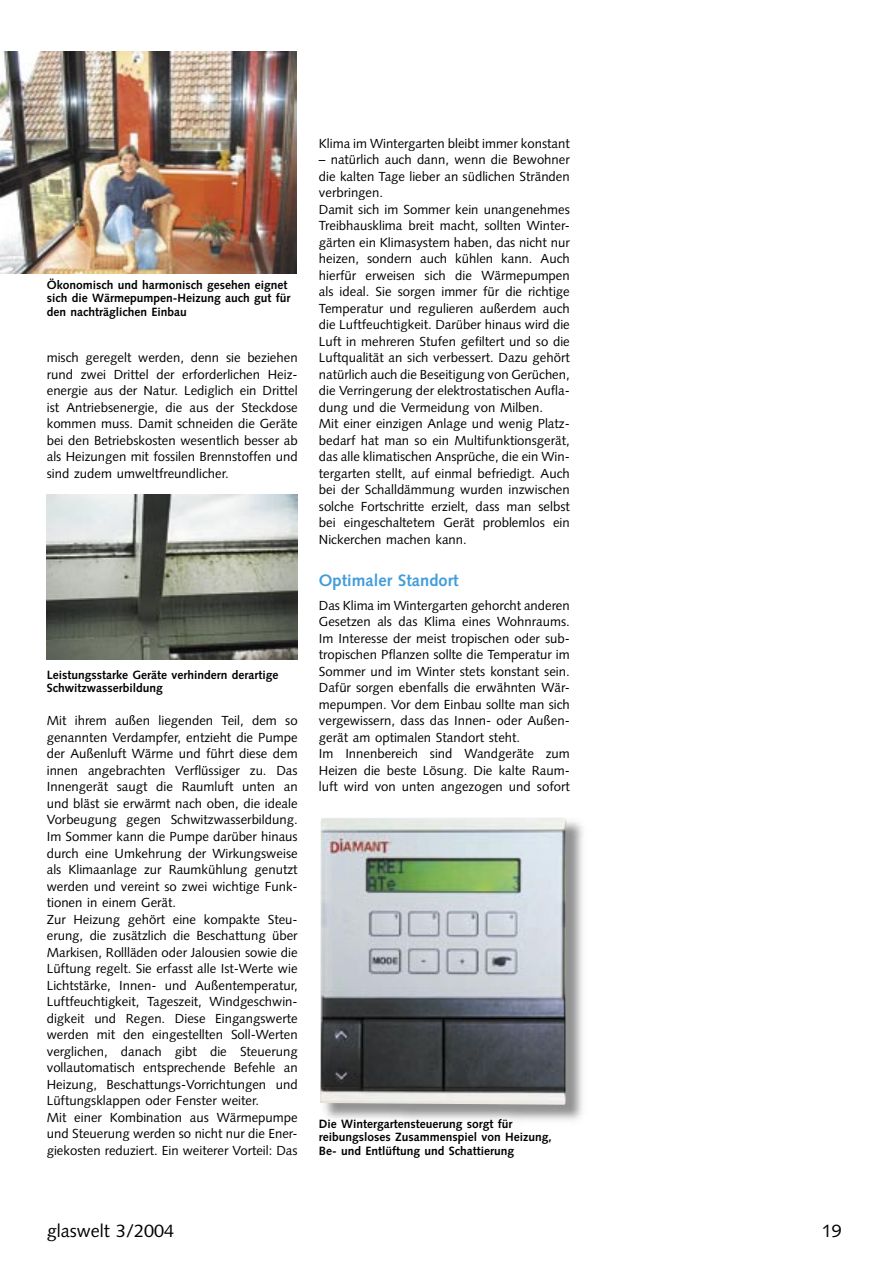
<style>
.page{position:relative;width:893px;height:1263px;background:#fff}
.page>*{position:absolute;margin:0;border:0;box-sizing:border-box;transform-origin:0 0}
.t1{font:18px "Syntax";color:#000}
.t2{font:700 16.5px "Syntax";color:#419dda}
.t3{font:13.2px/16.5px "Syntax";color:#000}
.t4{font:700 12px/13.5px "Syntax";color:#000}
</style>
<div class="page">
<img style="left:0;top:51px;width:297px;height:222px">
<img style="left:47px;top:494px;width:250px;height:165px">
<img style="left:324px;top:820px;width:259px;height:301px">
<img style="left:320px;top:818px;width:246px;height:287px">
<p class="t4" style="left:47px;top:278px;width:245px">Ökonomisch und harmonisch gesehen eignet sich die Wärmepumpen-Heizung auch gut für den nachträglichen Einbau</p>
<p class="t3" style="left:47px;top:350px;width:252px;text-align:justify">misch geregelt werden, denn sie beziehen rund zwei Drittel der erforderlichen Heiz&shy;energie aus der Natur. Lediglich ein Drittel ist Antriebsenergie, die aus der Steckdose kommen muss. Damit schneiden die Geräte bei den Betriebskosten wesentlich besser ab als Heizungen mit fossilen Brennstoffen und sind zudem umweltfreundlicher.</p>
<p class="t4" style="left:47px;top:668px;width:233px">Leistungsstarke Geräte verhindern derartige<br>Schwitzwasserbildung</p>
<p class="t3" style="left:47px;top:713px;width:252px">Mit ihrem außen liegenden Teil, dem so genannten Verdampfer, entzieht die Pumpe der Außenluft Wärme und führt diese dem innen angebrachten Verflüssiger zu. Das Innengerät saugt die Raumluft unten an und bläst sie erwärmt nach oben, die ideale Vorbeugung gegen Schwitzwasserbildung.<br>Im Sommer kann die Pumpe darüber hinaus durch eine Umkehrung der Wirkungsweise als Klimaanlage zur Raumkühlung genutzt werden und vereint so zwei wichtige Funk&shy;tionen in einem Gerät.<br>Zur Heizung gehört eine kompakte Steu&shy;erung, die zusätzlich die Beschattung über Markisen, Rollläden oder Jalousien sowie die Lüftung regelt. Sie erfasst alle Ist-Werte wie Lichtstärke, Innen- und Außentemperatur, Luftfeuchtigkeit, Tageszeit, Windgeschwin&shy;digkeit und Regen. Diese Eingangswerte werden mit den eingestellten Soll-Werten verglichen, danach gibt die Steuerung vollautomatisch entsprechende Befehle an Heizung, Beschattungs-Vorrichtungen und Lüftungsklappen oder Fenster weiter.<br>Mit einer Kombination aus Wärmepumpe und Steuerung werden so nicht nur die Ener&shy;giekosten reduziert. Ein weiterer Vorteil: Das</p>
<p class="t3" style="left:319px;top:135px;width:252px">Klima im Wintergarten bleibt immer konstant</p>
<p class="t3" style="left:319px;top:152px;width:252px">– natürlich auch dann, wenn die Bewohner die kalten Tage lieber an südlichen Stränden verbringen.<br>Damit sich im Sommer kein unangenehmes Treibhausklima breit macht, sollten Winter&shy;gärten ein Klimasystem haben, das nicht nur heizen, sondern auch kühlen kann. Auch hierfür erweisen sich die Wärmepumpen als ideal. Sie sorgen immer für die richtige Temperatur und regulieren außerdem auch die Luftfeuchtigkeit. Darüber hinaus wird die Luft in mehreren Stufen gefiltert und so die Luftqualität an sich verbessert. Dazu gehört natürlich auch die Beseitigung von Gerüchen, die Verringerung der elektrostatischen Aufla&shy;dung und die Vermeidung von Milben.<br>Mit einer einzigen Anlage und wenig Platz&shy;bedarf hat man so ein Multifunktionsgerät, das alle klimatischen Ansprüche, die ein Win&shy;tergarten stellt, auf einmal befriedigt. Auch bei der Schalldämmung wurden inzwischen solche Fortschritte erzielt, dass man selbst bei eingeschaltetem Gerät problemlos ein Nickerchen machen kann.</p>
<p class="t2" style="left:319px;top:571px;width:141px">Optimaler Standort</p>
<p class="t3" style="left:319px;top:597px;width:252px">Das Klima im Wintergarten gehorcht anderen Gesetzen als das Klima eines Wohnraums.<br>Im Interesse der meist tropischen oder sub&shy;tropischen Pflanzen sollte die Temperatur im Sommer und im Winter stets konstant sein.<br>Dafür sorgen ebenfalls die erwähnten Wär&shy;mepumpen. Vor dem Einbau sollte man sich vergewissern, dass das Innen- oder Außen&shy;gerät am optimalen Standort steht.<br>Im Innenbereich sind Wandgeräte zum Heizen die beste Lösung. Die kalte Raum&shy;luft wird von unten angezogen und sofort</p>
<p class="t4" style="left:319px;top:1117px;width:234px">Die Wintergartensteuerung sorgt für reibungsloses Zusammenspiel von Heizung,<br>Be- und Entlüftung und Schattierung</p>
<h1 class="t1" style="left:47px;top:1220px;width:129px">glaswelt 3/2004</h1>
<h1 class="t1" style="left:822px;top:1220px;width:22px">19</h1>
</div>
